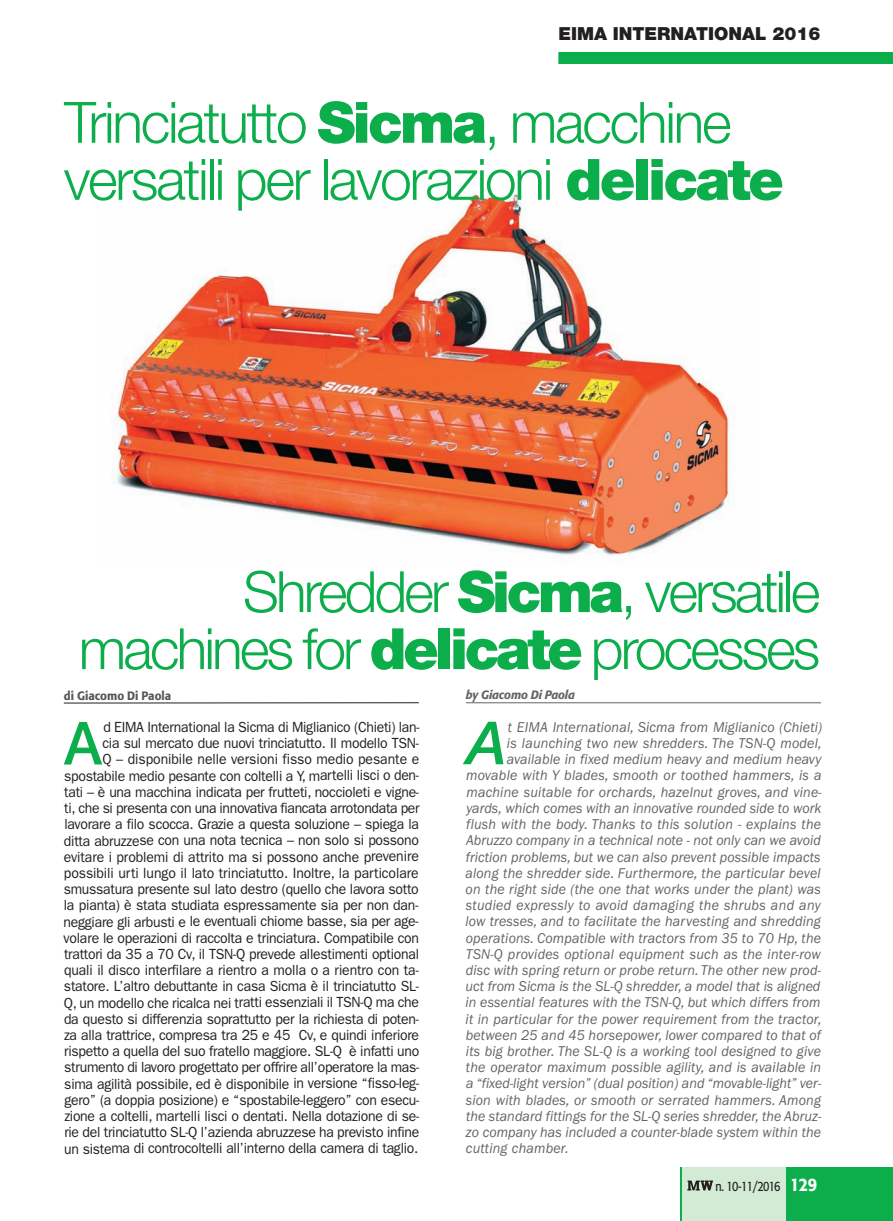
<style>
.page{position:relative;width:893px;height:1221px;background:#fff}
.page>*{position:absolute;margin:0;border:0;box-sizing:border-box;transform-origin:0 0}
.t1{font:500 59.55px "Helvetica Neue";color:#0cae4c;scale:.95 1}
.t2{font:italic 500 59.55px "Helvetica Neue";color:#0cae4c}
.t3{font:300 57px/57px "Helvetica Neue";letter-spacing:-.04em;color:#0cae4c}
.t4{font:900 18px "Helvetica Neue";color:#231f20}
.t5{font:14.7px/16.2px "Franklin Gothic";letter-spacing:-.02em;color:#231f20;text-align:right;scale:.95 1}
.t6{font:italic 14.7px "Franklin Gothic";letter-spacing:.01em;color:#636366;scale:.95 1}
.t7{font:13.5px "Formata";letter-spacing:-.07em;color:#231f20;scale:.8 1}
.t8{font:500 12px "Formata";color:#57585a;scale:.95 1}
.t9{font:italic 500 12px "Formata";letter-spacing:-.01em;color:#636366;scale:.95 1}
.s1{font-weight:900}
.s2{font-weight:500;font-size:18px;color:#fff}
</style>
<div class="page">
<img style="left:113px;top:192px;width:619px;height:364px">
<hr style="left:64px;top:702px;width:355px;height:1px;background:#231f20">
<hr style="left:466px;top:702px;width:355px;height:1px;background:#636366">
<div style="left:680px;top:1167px;width:213px;height:53px;background:#0cae4c"></div>
<div style="left:682px;top:1167px;width:104px;height:53px;background:#d3ead4"></div>
<svg style="left:687px;top:1180px;width:26px;height:10px"></svg>
<div style="left:558px;top:52px;width:335px;height:12px;background:#0cae4c"></div>
<p class="t4" style="left:558px;top:28px;width:264px">EIMA INTERNATIONAL 2016</p>
<h2 class="t3" style="left:64px;top:99px;width:722px">Trinciatutto <span class="s1">Sicma</span>, macchine versatili per lavorazioni <span class="s1">delicate</span></h2>
<h2 class="t3" style="left:79px;top:568px;width:743px;text-align:right">Shredder <span class="s1">Sicma</span>, versatile machines for <span class="s1">delicate</span> processes</h2>
<p class="t8" style="left:64px;top:690px;width:115px">di Giacomo Di Paola</p>
<h1 class="t1" style="left:64px;top:722px;width:41px">A</h1>
<p class="t9" style="left:466px;top:690px;width:116px">by Giacomo Di Paola</p>
<h1 class="t2" style="left:466px;top:721px;width:42px">A</h1>
<p class="t6" style="left:508px;top:722px;width:332px">t EIMA International, Sicma from Miglianico (Chieti)</p>
<p class="t5" style="left:64px;top:720px;width:376px">d EIMA International la Sicma di Miglianico (Chieti) lan-<br>cia sul mercato due nuovi trinciatutto. Il modello TSN-<br>Q – disponibile nelle versioni fisso medio pesante e spostabile medio pesante con coltelli a Y, martelli lisci o den&shy;tati – è una macchina indicata per frutteti, noccioleti e vigne&shy;ti, che si presenta con una innovativa fiancata arrotondata per lavorare a filo scocca. Grazie a questa soluzione – spiega la ditta abruzzese con una nota tecnica – non solo si possono evitare i problemi di attrito ma si possono anche prevenire possibili urti lungo il lato trinciatutto. Inoltre, la particolare smussatura presente sul lato destro (quello che lavora sotto la pianta) è stata studiata espressamente sia per non dan&shy;neggiare gli arbusti e le eventuali chiome basse, sia per age&shy;volare le operazioni di raccolta e trinciatura. Compatibile con trattori da 35 a 70 Cv, il TSN-Q prevede allestimenti optional quali il disco interfilare a rientro a molla o a rientro con ta&shy;statore. L’altro debuttante in casa Sicma è il trinciatutto SL-Q, un modello che ricalca nei tratti essenziali il TSN-Q ma che da questo si differenzia soprattutto per la richiesta di poten&shy;za alla trattrice, compresa tra 25 e 45 Cv, e quindi inferiore rispetto a quella del suo fratello maggiore. SL-Q è infatti uno strumento di lavoro progettato per offrire all’operatore la mas&shy;sima agilità possibile, ed è disponibile in versione “fisso-leg&shy;gero” (a doppia posizione) e “spostabile-leggero” con esecu&shy;zione a coltelli, martelli lisci o dentati. Nella dotazione di se&shy;rie del trinciatutto SL-Q l’azienda abruzzese ha previsto infine un sistema di controcoltelli all’interno della camera di taglio.</p>
<p class="t6" style="left:507px;top:738px;width:333px">is launching two new shredders. The TSN-Q model,</p>
<p class="t6" style="left:507px;top:754px;width:332px">available in fixed medium heavy and medium heavy</p>
<p class="t6" style="left:466px;top:770px;width:375px">movable with Y blades, smooth or toothed hammers, is a</p>
<p class="t6" style="left:466px;top:786px;width:375px">machine suitable for orchards, hazelnut groves, and vine-</p>
<p class="t6" style="left:466px;top:803px;width:375px">yards, which comes with an innovative rounded side to work</p>
<p class="t6" style="left:466px;top:819px;width:375px">flush with the body. Thanks to this solution - explains the</p>
<p class="t6" style="left:466px;top:835px;width:375px">Abruzzo company in a technical note - not only can we avoid</p>
<p class="t6" style="left:466px;top:851px;width:375px">friction problems, but we can also prevent possible impacts</p>
<p class="t6" style="left:465px;top:867px;width:375px">along the shredder side. Furthermore, the particular bevel</p>
<p class="t6" style="left:466px;top:884px;width:375px">on the right side (the one that works under the plant) was</p>
<p class="t6" style="left:466px;top:900px;width:375px">studied expressly to avoid damaging the shrubs and any</p>
<p class="t6" style="left:466px;top:916px;width:375px">low tresses, and to facilitate the harvesting and shredding</p>
<p class="t6" style="left:466px;top:932px;width:375px">operations. Compatible with tractors from 35 to 70 Hp, the</p>
<p class="t6" style="left:466px;top:948px;width:375px">TSN-Q provides optional equipment such as the inter-row</p>
<p class="t6" style="left:466px;top:965px;width:375px">disc with spring return or probe return. The other new prod-</p>
<p class="t6" style="left:466px;top:981px;width:375px">uct from Sicma is the SL-Q shredder, a model that is aligned</p>
<p class="t6" style="left:465px;top:997px;width:375px">in essential features with the TSN-Q, but which differs from</p>
<p class="t6" style="left:466px;top:1013px;width:376px">it in particular for the power requirement from the tractor,</p>
<p class="t6" style="left:466px;top:1029px;width:375px">between 25 and 45 horsepower, lower compared to that of</p>
<p class="t6" style="left:466px;top:1046px;width:375px">its big brother. The SL-Q is a working tool designed to give</p>
<p class="t6" style="left:466px;top:1062px;width:375px">the operator maximum possible agility, and is available in</p>
<p class="t6" style="left:466px;top:1078px;width:375px">a “fixed-light version” (dual position) and “movable-light” ver-</p>
<p class="t6" style="left:466px;top:1094px;width:375px">sion with blades, or smooth or serrated hammers. Among</p>
<p class="t6" style="left:466px;top:1110px;width:375px">the standard fittings for the SL-Q series shredder, the Abruz-</p>
<p class="t6" style="left:466px;top:1127px;width:375px">zo company has included a counter-blade system within the</p>
<p class="t6" style="left:466px;top:1143px;width:109px">cutting chamber.</p>
<p class="t7" style="left:715px;top:1179px;width:129px">n. 10-11/2016 <span class="s2">129</span></p>
</div>
